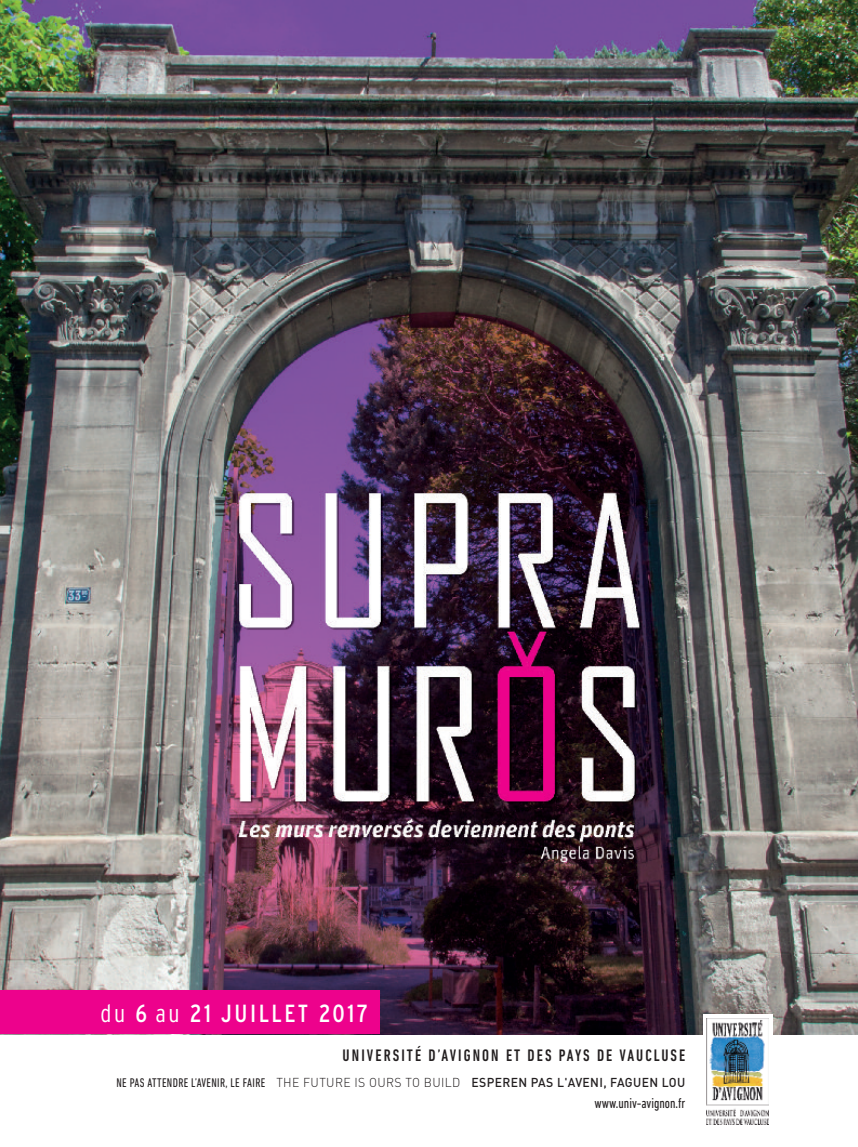
<style>
.page{position:relative;width:858px;height:1147px;background:#fff}
.page>*{position:absolute;margin:0;border:0;box-sizing:border-box;transform-origin:0 0}
.t1{font:condensed 24.75px "Interstate";letter-spacing:.1em;color:#fff}
.t2{font:500 condensed 16.88px "DIN Next LT Pro";letter-spacing:.13em;color:#231f20;scale:.95 1}
.t3{font:condensed 14.62px "DIN Next LT Pro";color:#231f20;scale:.95 1}
.t4{font:condensed 12.83px "DIN Next LT Pro";letter-spacing:.03em;color:#231f20;scale:.95 1}
.s1{font-weight:300}
.s2{font-family:"DIN";font-weight:300;font-stretch:normal}
.s3{font-family:"DIN";font-weight:500;font-stretch:normal}
</style>
<div class="page">
<img style="left:0;top:0;width:858px;height:1034px">
<div style="left:702px;top:1014px;width:70px;height:132px;background:#fff"></div>
<img style="left:706px;top:1018px;width:62px;height:106px">
<div style="left:0;top:990px;width:379px;height:43px;background:#ed028c"></div>
<h1 class="t1" style="left:101px;top:998px;width:268px"><span class="s1">du</span> 6 <span class="s1">au</span> 21 JUILLET 2017</h1>
<h2 class="t2" style="left:342px;top:1046px;width:362px">UNIVERSITÉ D’AVIGNON ET DES PAYS DE VAUCLUSE</h2>
<p class="t4" style="left:116px;top:1075px;width:600px">NE PAS ATTENDRE L’AVENIR, LE FAIRE <span class="s2">THE FUTURE IS OURS TO BUILD</span> <span class="s3">ESPEREN PAS L'AVENI, FAGUEN LOU</span></p>
<p class="t3" style="left:594px;top:1095px;width:97px">www.univ-avignon.fr</p>
</div>
